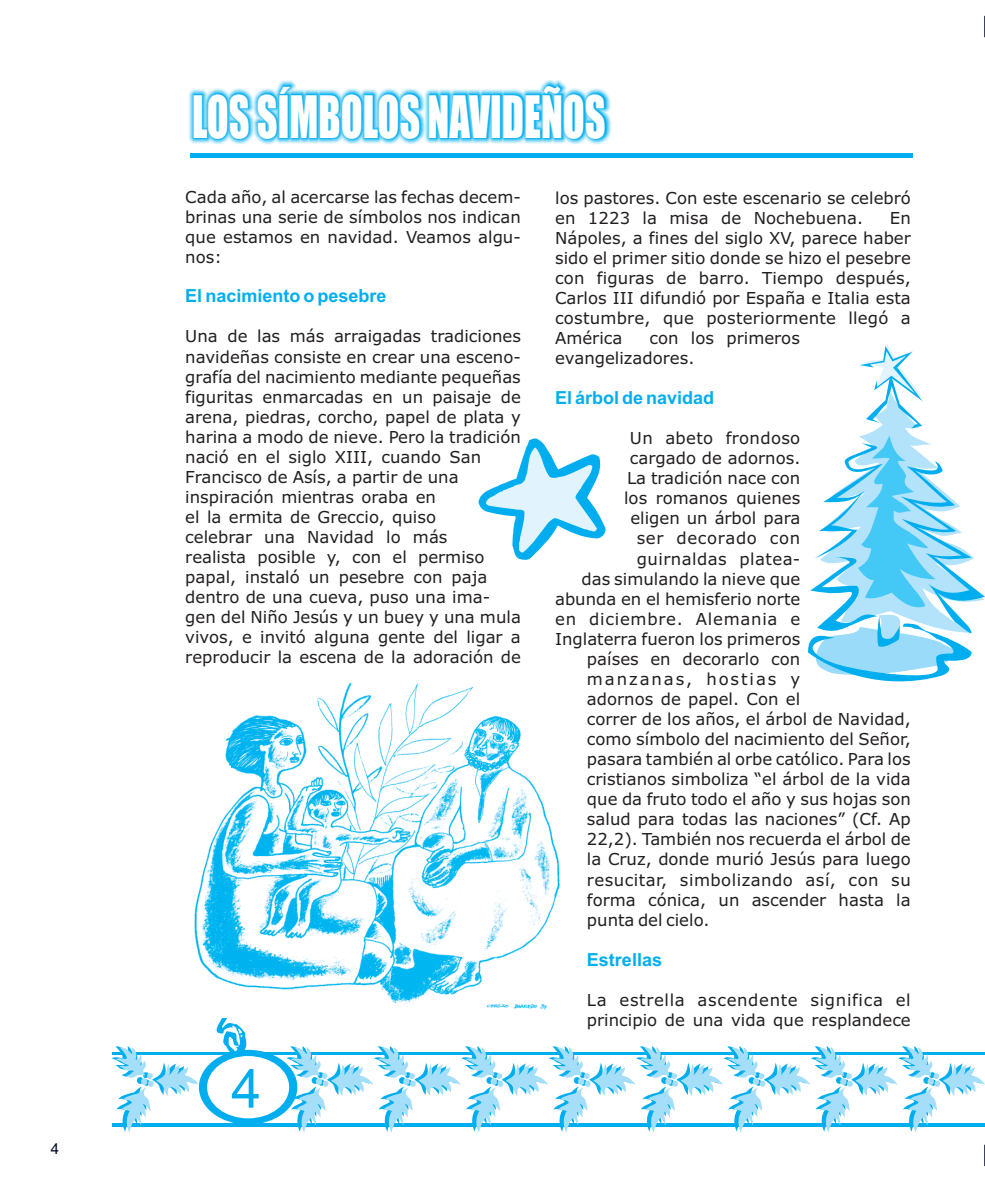
<style>
.page{position:relative;width:985px;height:1191px;background:#fff}
.page>*{position:absolute;margin:0;border:0;box-sizing:border-box;transform-origin:0 0}
.t1{font:54px "Impact";color:#fff;scale:.75 1}
.t2{font:54px "Arial";color:#00aeef}
.t3{font:700 18px "Arial";color:#00aeef}
.t4{font:16.5px/20.1px "Verdana";color:#231f20}
.t5{font:16.5px/20.1px "Verdana";letter-spacing:.02em;color:#231f20}
.t6{font:16.5px "Verdana";letter-spacing:.03em;color:#231f20}
.t7{font:16.5px "Verdana";letter-spacing:.045em;color:#231f20}
.t8{font:16.5px "Verdana";letter-spacing:.115em;color:#231f20}
.t9{font:16.5px "Verdana";letter-spacing:.04em;color:#231f20}
.t10{font:15px "Arial";color:#000524}
</style>
<div class="page">
<div style="left:199px;top:1049px;width:98px;height:75px;background:#00aeef;border-radius:50%"></div>
<div style="left:207px;top:1056px;width:82px;height:62px;background:#fff;border-radius:50%"></div>
<svg style="left:215px;top:1018px;width:51px;height:37px"></svg>
<svg style="left:984px;top:1144px;width:1px;height:22px"></svg>
<hr style="left:112px;top:1123px;width:872px;height:3px;background:#00aeef">
<hr style="left:112px;top:1052px;width:872px;height:2px;background:#00aeef">
<svg style="left:112px;top:1046px;width:87px;height:86px"></svg>
<svg style="left:287px;top:1046px;width:698px;height:86px"></svg>
<svg style="left:984px;top:16px;width:1px;height:21px"></svg>
<hr style="left:191px;top:154px;width:721px;height:4px;background:#00aeef">
<div style="left:187px;top:79px;width:424px;height:67px;background:#00aeef;opacity:.98"></div>
<svg style="left:808px;top:344px;width:176px;height:338px"></svg>
<img style="left:194px;top:683px;width:366px;height:327px">
<svg style="left:478px;top:438px;width:128px;height:122px"></svg>
<p class="t10" style="left:51px;top:1142px;width:10px">4</p>
<h1 class="t1" style="left:192px;top:95px;width:553px">LOS SÍMBOLOS NAVIDEÑOS</h1>
<p class="t4" style="left:185px;top:189px;width:337px;text-align:justify">Cada año, al acercarse las fechas decem&shy;brinas una serie de símbolos nos indican que estamos en navidad. Veamos algu&shy;nos:</p>
<p class="t3" style="left:185px;top:289px;width:203px">El nacimiento o pesebre</p>
<p class="t4" style="left:185px;top:328px;width:337px">Una de las más arraigadas tradiciones navideñas consiste en crear una esceno&shy;grafía del nacimiento mediante pequeñas figuritas enmarcadas en un paisaje de arena, piedras, corcho, papel de plata y harina a modo de nieve. Pero la tradición nació en el siglo XIII, cuando San Francisco de Asís, a partir de una inspiración mientras oraba en<br>el la ermita de Greccio, quiso<br>celebrar una Navidad lo más<br>realista posible y, con el permiso papal, instaló un pesebre con paja dentro de una cueva, puso una ima&shy;gen del Niño Jesús y un buey y una mula vivos, e invitó alguna gente del ligar a reproducir la escena de la adoración de</p>
<h1 class="t2" style="left:231px;top:1068px;width:32px">4</h1>
<p class="t4" style="left:555px;top:189px;width:357px">los pastores. Con este escenario se celebró en 1223 la misa de Nochebuena.</p>
<p class="t4" style="left:555px;top:209px;width:357px;text-align:justify;text-indent:335px">En Nápoles, a fines del siglo XV, parece haber sido el primer sitio donde se hizo el pesebre con figuras de barro. Tiempo después, Carlos III difundió por España e Italia esta costumbre, que posteriormente llegó a América</p>
<p class="t4" style="left:555px;top:329px;width:246px;text-indent:94px">con los primeros evangelizadores.</p>
<p class="t3" style="left:555px;top:391px;width:161px">El árbol de navidad</p>
<p class="t5" style="left:630px;top:429px;width:172px">Un abeto frondoso</p>
<p class="t4" style="left:630px;top:449px;width:172px">cargado de adornos.</p>
<p class="t4" style="left:627px;top:469px;width:175px">La tradición nace con</p>
<p class="t4" style="left:624px;top:490px;width:178px">los romanos quienes</p>
<p class="t4" style="left:630px;top:510px;width:171px">eligen un árbol para</p>
<p class="t9" style="left:636px;top:532px;width:165px">ser decorado con</p>
<p class="t6" style="left:636px;top:552px;width:165px">guirnaldas platea-</p>
<p class="t4" style="left:581px;top:570px;width:220px">das simulando la nieve que</p>
<p class="t4" style="left:555px;top:590px;width:247px">abunda en el hemisferio norte</p>
<p class="t7" style="left:555px;top:612px;width:247px">en diciembre. Alemania e</p>
<p class="t4" style="left:555px;top:630px;width:247px">Inglaterra fueron los primeros</p>
<p class="t4" style="left:587px;top:650px;width:215px">países en decorarlo con</p>
<p class="t8" style="left:587px;top:672px;width:215px">manzanas, hostias y</p>
<p class="t4" style="left:587px;top:690px;width:215px">adornos de papel. Con el</p>
<p class="t4" style="left:587px;top:710px;width:325px">correr de los años, el árbol de Navidad,</p>
<p class="t4" style="left:587px;top:730px;width:325px">como símbolo del nacimiento del Señor,</p>
<p class="t4" style="left:587px;top:750px;width:325px">pasara también al orbe católico. Para los</p>
<p class="t4" style="left:587px;top:770px;width:325px">cristianos simboliza “el árbol de la vida</p>
<p class="t4" style="left:587px;top:790px;width:325px">que da fruto todo el año y sus hojas son</p>
<p class="t4" style="left:587px;top:810px;width:325px">salud para todas las naciones” (Cf. Ap</p>
<p class="t4" style="left:587px;top:830px;width:325px">22,2). También nos recuerda el árbol de</p>
<p class="t4" style="left:587px;top:850px;width:325px">la Cruz, donde murió Jesús para luego</p>
<p class="t6" style="left:587px;top:873px;width:325px">resucitar, simbolizando así, con su</p>
<p class="t4" style="left:587px;top:891px;width:325px">forma cónica, un ascender hasta la</p>
<p class="t4" style="left:587px;top:911px;width:124px">punta del cielo.</p>
<p class="t3" style="left:587px;top:952px;width:77px">Estrellas</p>
<p class="t5" style="left:587px;top:990px;width:325px">La estrella ascendente significa el principio de una vida que resplandece</p>
</div>
